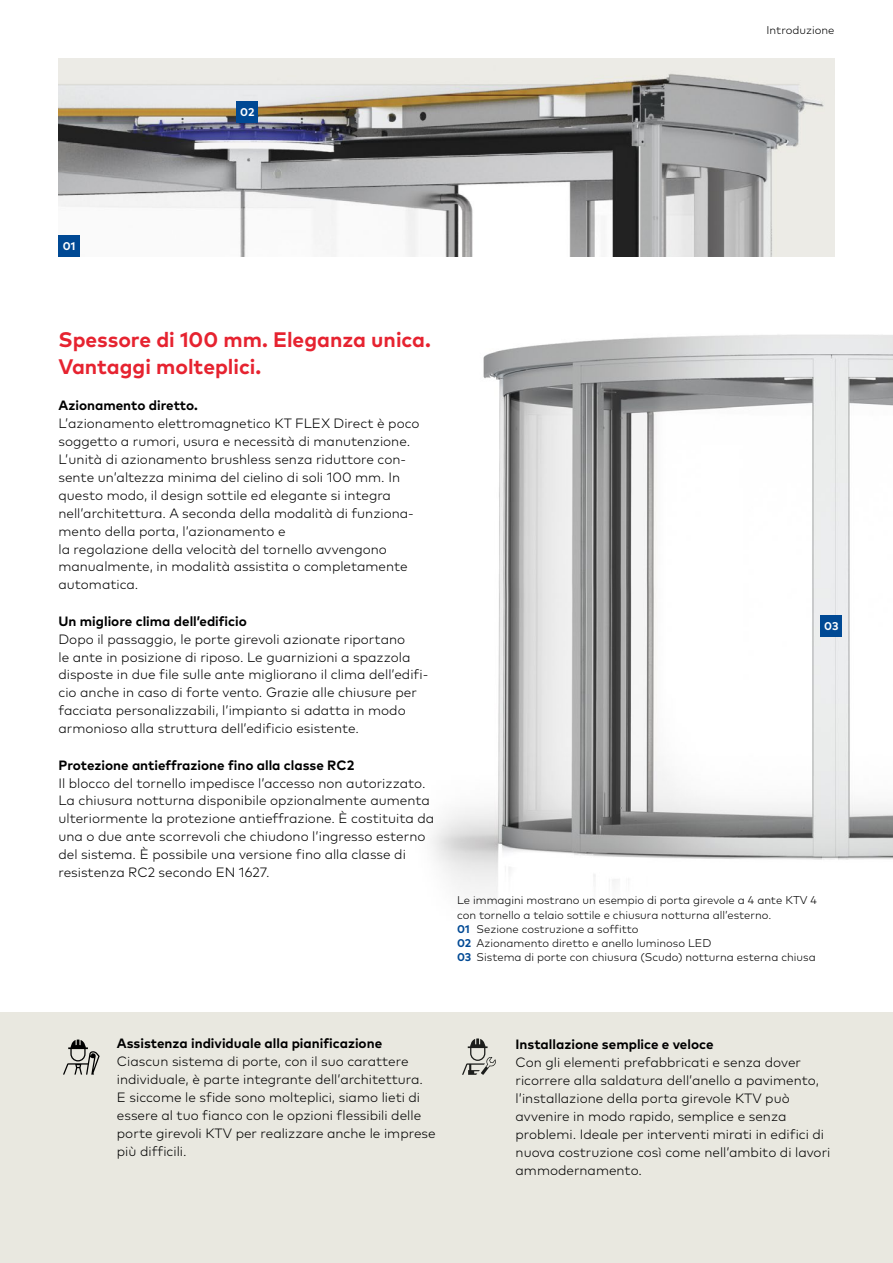
<style>
.page{position:relative;width:893px;height:1263px;background:#fff}
.page>*{position:absolute;margin:0;border:0;box-sizing:border-box;transform-origin:0 0}
.t1{font:700 21px/27px "Mark Pro";color:#e62330}
.t2{font:300 13.5px/18px "Mark Pro";color:#000}
.t3{font:700 13.5px "Mark Pro";color:#000}
.t4{font:300 11.25px/14.2px "Mark Pro";color:#000}
.t5{font:700 11.25px "Mark Pro";color:#fff}
.s1{font-weight:700;color:#004994}
</style>
<div class="page">
<img style="left:58px;top:58px;width:776px;height:198px">
<div style="left:0;top:1012px;width:893px;height:251px;background:#e9e8e0"></div>
<svg style="left:63px;top:1039px;width:37px;height:35px"></svg>
<img style="left:431px;top:334px;width:462px;height:564px">
<div style="left:821px;top:615px;width:21px;height:21px;background:#004994"></div>
<div style="left:237px;top:101px;width:21px;height:21px;background:#004994"></div>
<div style="left:58px;top:235px;width:22px;height:21px;background:#004994"></div>
<svg style="left:462px;top:1038px;width:34px;height:37px"></svg>
<p class="t5" style="left:240px;top:104px;width:16px">02</p>
<p class="t4" style="left:767px;top:22px;width:69px">Introduzione</p>
<p class="t5" style="left:63px;top:238px;width:14px">01</p>
<h1 class="t1" style="left:58px;top:324px;width:374px">Spessore di 100 mm. Eleganza unica.<br>Vantaggi molteplici.</h1>
<p class="t3" style="left:58px;top:394px;width:141px">Azionamento diretto.</p>
<p class="t2" style="left:58px;top:413px;width:363px">L’azionamento elettromagnetico KT FLEX Direct è poco soggetto a rumori, usura e necessità di manutenzione.<br>L’unità di azionamento brushless senza riduttore con&shy;sente un’altezza minima del cielino di soli 100 mm. In questo modo, il design sottile ed elegante si integra nell’architettura. A seconda della modalità di funziona&shy;mento della porta, l’azionamento e<br>la regolazione della velocità del tornello avvengono manualmente, in modalità assistita o completamente automatica.</p>
<p class="t3" style="left:58px;top:610px;width:190px">Un migliore clima dell’edificio</p>
<p class="t2" style="left:58px;top:629px;width:371px">Dopo il passaggio, le porte girevoli azionate riportano<br>le ante in posizione di riposo. Le guarnizioni a spazzola disposte in due file sulle ante migliorano il clima dell’edifi&shy;cio anche in caso di forte vento. Grazie alle chiusure per facciata personalizzabili, l’impianto si adatta in modo armonioso alla struttura dell’edificio esistente.</p>
<p class="t3" style="left:58px;top:754px;width:297px">Protezione antieffrazione fino alla classe RC2</p>
<p class="t2" style="left:58px;top:773px;width:377px">Il blocco del tornello impedisce l’accesso non autorizzato.<br>La chiusura notturna disponibile opzionalmente aumenta ulteriormente la protezione antieffrazione. È costituita da una o due ante scorrevoli che chiudono l’ingresso esterno del sistema. È possibile una versione fino alla classe di resistenza RC2 secondo EN 1627.</p>
<p class="t5" style="left:824px;top:617px;width:16px">03</p>
<p class="t4" style="left:457px;top:892px;width:361px">Le immagini mostrano un esempio di porta girevole a 4 ante KTV 4 con tornello a telaio sottile e chiusura notturna all’esterno.<br><span class="s1">01</span> Sezione costruzione a soffitto<br><span class="s1">02</span> Azionamento diretto e anello luminoso LED<br><span class="s1">03</span> Sistema di porte con chiusura (Scudo) notturna esterna chiusa</p>
<p class="t3" style="left:117px;top:1033px;width:267px">Assistenza individuale alla pianificazione</p>
<p class="t2" style="left:117px;top:1052px;width:320px">Ciascun sistema di porte, con il suo carattere individuale, è parte integrante dell’architettura.<br>E siccome le sfide sono molteplici, siamo lieti di essere al tuo fianco con le opzioni flessibili delle porte girevoli KTV per realizzare anche le imprese più difficili.</p>
<p class="t3" style="left:516px;top:1033px;width:199px">Installazione semplice e veloce</p>
<p class="t2" style="left:516px;top:1052px;width:316px">Con gli elementi prefabbricati e senza dover ricorrere alla saldatura dell’anello a pavimento, l’installazione della porta girevole KTV può avvenire in modo rapido, semplice e senza problemi. Ideale per interventi mirati in edifici di nuova costruzione così come nell’ambito di lavori ammodernamento.</p>
</div>
